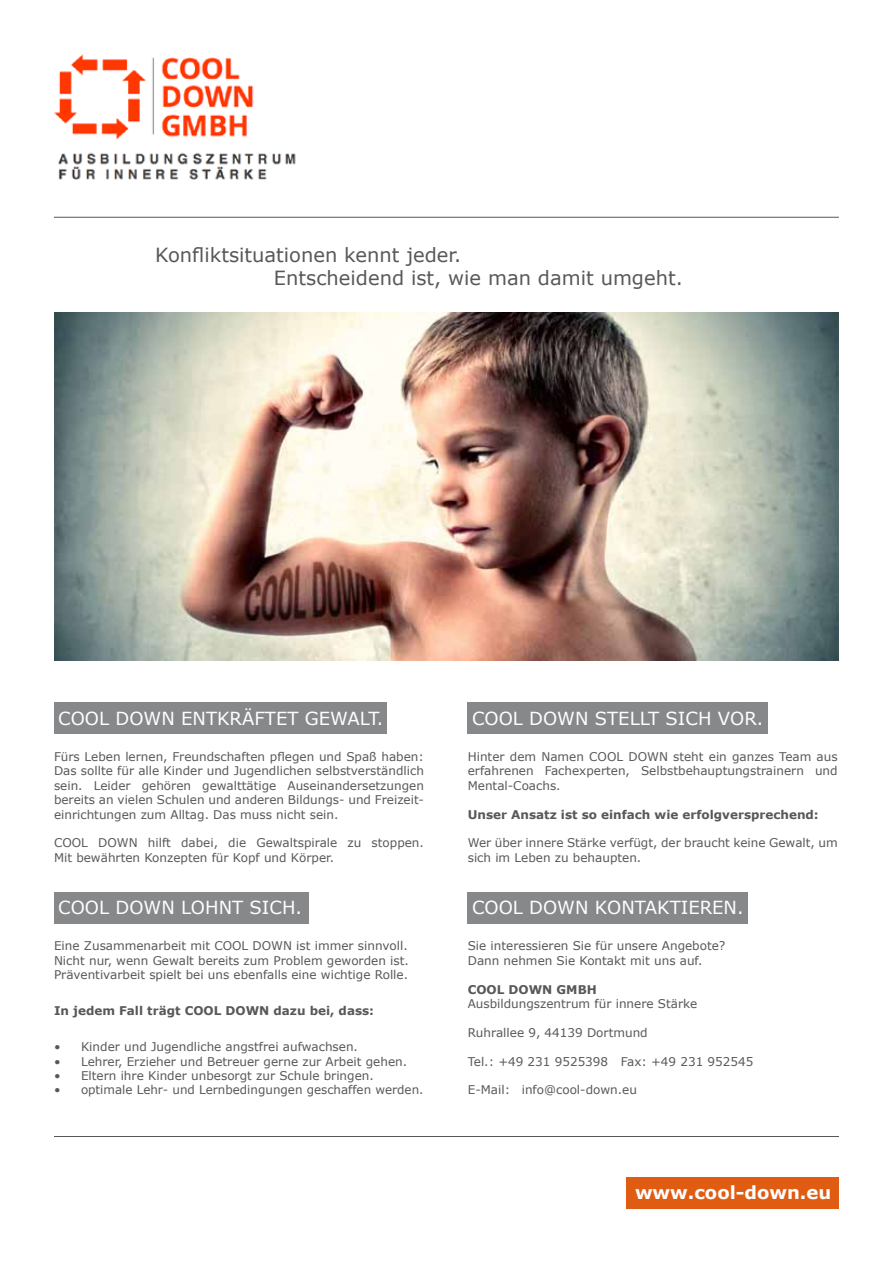
<style>
.page{position:relative;width:893px;height:1263px;background:#fff}
.page>*{position:absolute;margin:0;border:0;box-sizing:border-box;transform-origin:0 0}
.t1{font:19.5px/23.4px "Verdana";color:#58585a}
.t2{font:18px "Verdana";color:#fff}
.t3{font:700 18px "Verdana";color:#fff}
.t4{font:12px/14.4px "Verdana";color:#58585a;text-align:justify}
.t5{font:700 12px "Verdana";color:#58585a}
</style>
<div class="page">
<div style="left:626px;top:1177px;width:213px;height:32px;background:#e15c13"></div>
<div style="left:467px;top:892px;width:280px;height:32px;background:#87888a"></div>
<div style="left:54px;top:892px;width:254px;height:32px;background:#87888a"></div>
<div style="left:468px;top:702px;width:300px;height:31px;background:#87888a"></div>
<div style="left:54px;top:702px;width:333px;height:31px;background:#87888a"></div>
<img style="left:54px;top:54px;width:242px;height:126px">
<img style="left:54px;top:313px;width:785px;height:347px">
<hr style="left:54px;top:217px;width:785px;height:1px;background:#58585a">
<hr style="left:54px;top:1136px;width:785px;height:1px;background:#58585a">
<h1 class="t1" style="left:274px;top:243px;width:410px;text-indent:-119px">Konfliktsituationen kennt jeder.<br>Entscheidend ist, wie man damit umgeht.</h1>
<h2 class="t2" style="left:58px;top:707px;width:327px">COOL DOWN ENTKRÄFTET GEWALT.</h2>
<p class="t4" style="left:54px;top:750px;width:371px">Fürs Leben lernen, Freundschaften pflegen und Spaß haben:<br>Das sollte für alle Kinder und Jugendlichen selbstverständlich sein. Leider gehören gewalttätige Auseinandersetzungen bereits an vielen Schulen und anderen Bildungs- und Freizeit&shy;einrichtungen zum Alltag. Das muss nicht sein.</p>
<p class="t4" style="left:54px;top:836px;width:371px">COOL DOWN hilft dabei, die Gewaltspirale zu stoppen.<br>Mit bewährten Konzepten für Kopf und Körper.</p>
<h2 class="t2" style="left:58px;top:896px;width:245px">COOL DOWN LOHNT SICH.</h2>
<p class="t4" style="left:54px;top:939px;width:356px">Eine Zusammenarbeit mit COOL DOWN ist immer sinnvoll.<br>Nicht nur, wenn Gewalt bereits zum Problem geworden ist.<br>Präventivarbeit spielt bei uns ebenfalls eine wichtige Rolle.</p>
<p class="t5" style="left:54px;top:1003px;width:322px">In jedem Fall trägt COOL DOWN dazu bei, dass:</p>
<p class="t4" style="left:54px;top:1040px;width:305px">• Kinder und Jugendliche angstfrei aufwachsen.</p>
<p class="t4" style="left:54px;top:1054px;width:355px">• Lehrer, Erzieher und Betreuer gerne zur Arbeit gehen.</p>
<p class="t4" style="left:54px;top:1069px;width:321px">• Eltern ihre Kinder unbesorgt zur Schule bringen.</p>
<p class="t4" style="left:54px;top:1083px;width:371px">• optimale Lehr- und Lernbedingungen geschaffen werden.</p>
<h2 class="t2" style="left:472px;top:707px;width:293px">COOL DOWN STELLT SICH VOR.</h2>
<p class="t4" style="left:468px;top:750px;width:371px">Hinter dem Namen COOL DOWN steht ein ganzes Team aus erfahrenen Fachexperten, Selbstbehauptungstrainern und Mental-Coachs.</p>
<p class="t5" style="left:468px;top:806px;width:352px">Unser Ansatz ist so einfach wie erfolgversprechend:</p>
<p class="t4" style="left:468px;top:836px;width:371px">Wer über innere Stärke verfügt, der braucht keine Gewalt, um sich im Leben zu behaupten.</p>
<h2 class="t2" style="left:472px;top:896px;width:273px">COOL DOWN KONTAKTIEREN.</h2>
<p class="t4" style="left:468px;top:939px;width:259px">Sie interessieren Sie für unsere Angebote?<br>Dann nehmen Sie Kontakt mit uns auf.</p>
<p class="t5" style="left:468px;top:981px;width:131px">COOL DOWN GMBH</p>
<p class="t4" style="left:468px;top:997px;width:231px">Ausbildungszentrum für innere Stärke</p>
<p class="t4" style="left:468px;top:1025px;width:181px">Ruhrallee 9, 44139 Dortmund</p>
<p class="t4" style="left:468px;top:1054px;width:287px">Tel.: +49 231 9525398 Fax: +49 231 952545</p>
<p class="t4" style="left:468px;top:1083px;width:171px">E-Mail: info@cool-down.eu</p>
<h2 class="t3" style="left:635px;top:1181px;width:198px">www.cool-down.eu</h2>
</div>
